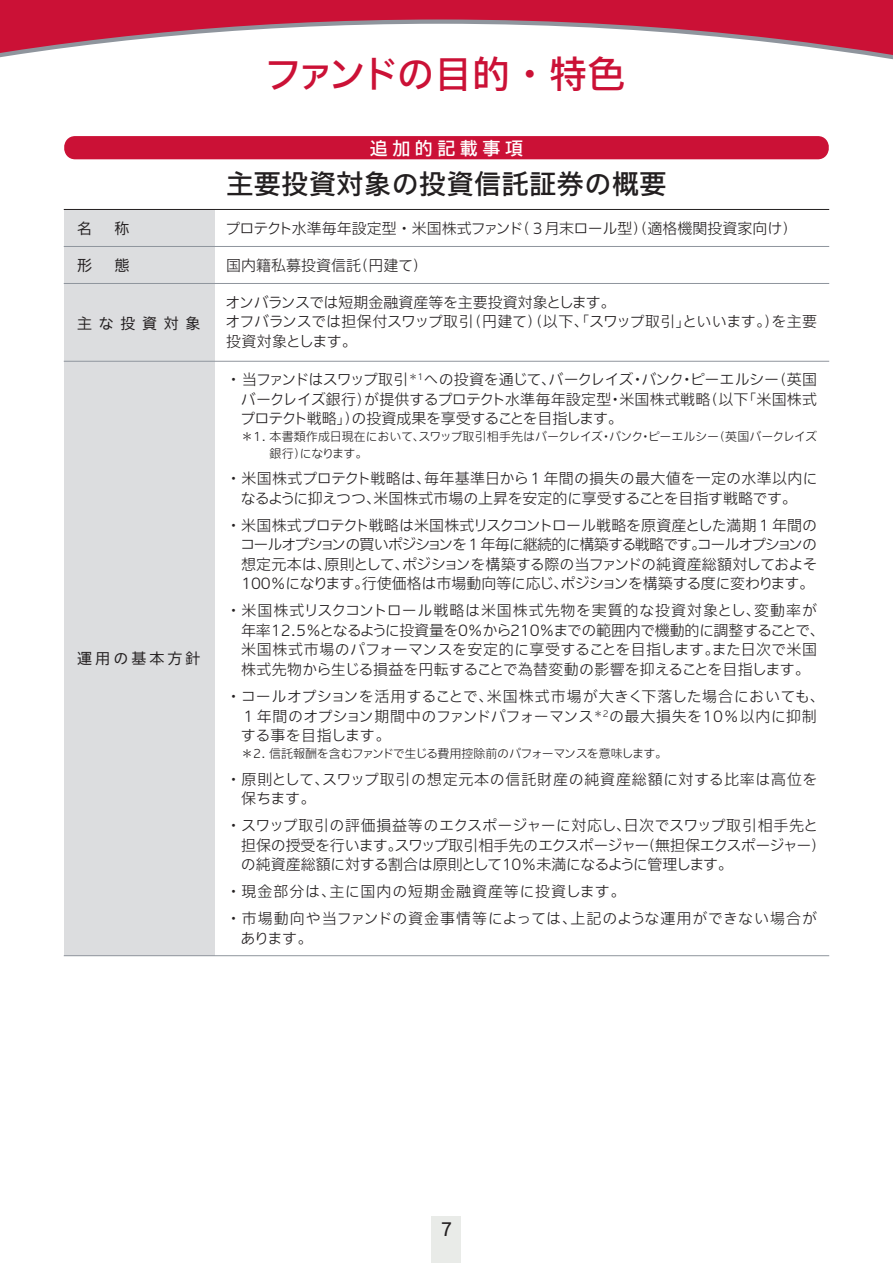
<style>
.page{position:relative;width:893px;height:1263px;background:#fff}
.page>*{position:absolute;margin:0;border:0;box-sizing:border-box;transform-origin:0 0}
.t1{font:500 37.5px "Iwa UCDA Goth Std";letter-spacing:-.055em;color:#cb1136}
.t2{font:500 27px "Iwa UCDA Goth Std";letter-spacing:.02em;color:#231f20}
.t3{font:500 18px "Iwa UCDA Goth Std";letter-spacing:.25em;color:#fff}
.t4{font:100 18px "Iwa UCDA Goth Std";color:#231f20}
.t5{font:300 15px/19.5px "Iwa UCDA Goth Std";color:#231f20;text-align:justify}
.t6{font:300 15px/19.5px "Iwa UCDA Goth Std";letter-spacing:.02em;color:#231f20}
.t7{font:300 15px/19.5px "Iwa UCDA Goth Std";letter-spacing:-.02em;color:#231f20}
.t8{font:300 15px/27px "Iwa UCDA Goth Std";letter-spacing:.055em;color:#231f20}
.t9{font:300 15px/19.5px "Iwa UCDA Goth Std";letter-spacing:.045em;color:#231f20}
.t10{font:100 15px "Iwa UCDA Goth Std";letter-spacing:.205em;color:#231f20}
.t11{font:300 12px/16.5px "Iwa UCDA Goth Std";letter-spacing:-.025em;color:#231f20}
.t12{font:300 12px "Iwa UCDA Goth Std";letter-spacing:-.05em;color:#231f20}
</style>
<div class="page">
<div style="left:432px;top:1216px;width:29px;height:47px;background:#e9ebe8"></div>
<svg style="left:0;top:0;width:893px;height:60px;fill:#cb1136"></svg>
<svg style="left:64px;top:136px;width:765px;height:24px;background:#cc193d"></svg>
<div style="left:64px;top:209px;width:151px;height:747px;background:#dcdddf"></div>
<hr style="left:64px;top:209px;width:765px;height:1px;background:#231f20">
<hr style="left:64px;top:246px;width:765px;height:1px;background:#8f959d">
<hr style="left:64px;top:283px;width:765px;height:1px;background:#8f959d">
<hr style="left:64px;top:361px;width:765px;height:1px;background:#8f959d">
<hr style="left:64px;top:955px;width:765px;height:1px;background:#8f959d">
<p class="t10" style="left:77px;top:217px;width:16px">名</p>
<p class="t10" style="left:114px;top:217px;width:16px">称</p>
<p class="t10" style="left:77px;top:254px;width:16px">形</p>
<p class="t10" style="left:114px;top:254px;width:16px">態</p>
<p class="t10" style="left:77px;top:312px;width:125px">主な投資対象</p>
<p class="t10" style="left:77px;top:648px;width:125px">運用の基本方針</p>
<h1 class="t1" style="left:264px;top:46px;width:362px">ファンドの目的・特色</h1>
<p class="t3" style="left:370px;top:135px;width:154px">追加的記載事項</p>
<h2 class="t2" style="left:226px;top:164px;width:442px">主要投資対象の投資信託証券の概要</h2>
<p class="t5" style="left:225px;top:217px;width:573px">プロテクト水準毎年設定型・米国株式ファンド（３月末ロール型）（適格機関投資家向け）</p>
<p class="t5" style="left:226px;top:254px;width:203px">国内籍私募投資信託（円建て）</p>
<p class="t7" style="left:226px;top:291px;width:593px">オンバランスでは短期金融資産等を主要投資対象とします。<br>オフバランスでは担保付スワップ取引（円建て）（以下、「スワップ取引」といいます。）を主要投資対象とします。</p>
<p class="t5" style="left:240px;top:369px;width:578px;text-indent:-14px">・当ファンドはスワップ取引<sup>＊1</sup>への投資を通じて、バークレイズ・バンク・ピーエルシー（英国バークレイズ銀行）が提供するプロテクト水準毎年設定型・米国株式戦略（以下「米国株式プロテクト戦略」）の投資成果を享受することを目指します。</p>
<p class="t11" style="left:270px;top:428px;width:549px;text-indent:-28px">＊1. 本書類作成日現在において、スワップ取引相手先はバークレイズ・バンク・ピーエルシー（英国バークレイズ銀行）になります。</p>
<p class="t5" style="left:226px;top:468px;width:593px;text-align:center">・米国株式プロテクト戦略は、毎年基準日から１年間の損失の最大値を一定の水準以内になるように抑えつつ、米国株式市場の上昇を安定的に享受することを目指す戦略です。</p>
<p class="t5" style="left:240px;top:515px;width:579px;text-indent:-14px">・米国株式プロテクト戦略は米国株式リスクコントロール戦略を原資産とした満期１年間のコールオプションの買いポジションを１年毎に継続的に構築する戦略です。コールオプションの想定元本は、原則として、ポジションを構築する際の当ファンドの純資産総額対しておよそ100％になります。行使価格は市場動向等に応じ、ポジションを構築する度に変わります。</p>
<p class="t5" style="left:241px;top:600px;width:585px;text-align:left;text-indent:-15px">・米国株式リスクコントロール戦略は米国株式先物を実質的な投資対象とし、変動率が年率12.5％となるように投資量を0％から210％までの範囲内で機動的に調整することで、米国株式市場のパフォーマンスを安定的に享受することを目指します。また日次で米国株式先物から生じる損益を円転することで為替変動の影響を抑えることを目指します。</p>
<p class="t6" style="left:241px;top:686px;width:585px;text-indent:-15px">・コールオプションを活用することで、米国株式市場が大きく下落した場合においても、<br>１年間のオプション期間中のファンドパフォーマンス<sup>＊2</sup>の最大損失を10％以内に抑制する事を目指します。</p>
<p class="t12" style="left:241px;top:745px;width:428px">＊2. 信託報酬を含むファンドで生じる費用控除前のパフォーマンスを意味します。</p>
<p class="t9" style="left:241px;top:768px;width:578px;text-indent:-15px">・原則として、スワップ取引の想定元本の信託財産の純資産総額に対する比率は高位を保ちます。</p>
<p class="t5" style="left:241px;top:815px;width:579px;text-indent:-15px">・スワップ取引の評価損益等のエクスポージャーに対応し、日次でスワップ取引相手先と担保の授受を行います。スワップ取引相手先のエクスポージャー(無担保エクスポージャー)の純資産総額に対する割合は原則として10％未満になるように管理します。</p>
<p class="t8" style="left:226px;top:877px;width:593px">・現金部分は、主に国内の短期金融資産等に投資します。<br>・市場動向や当ファンドの資金事情等によっては、上記のような運用ができない場合が</p>
<p class="t5" style="left:241px;top:927px;width:73px">あります。</p>
<p class="t4" style="left:440px;top:1216px;width:14px">7</p>
</div>
